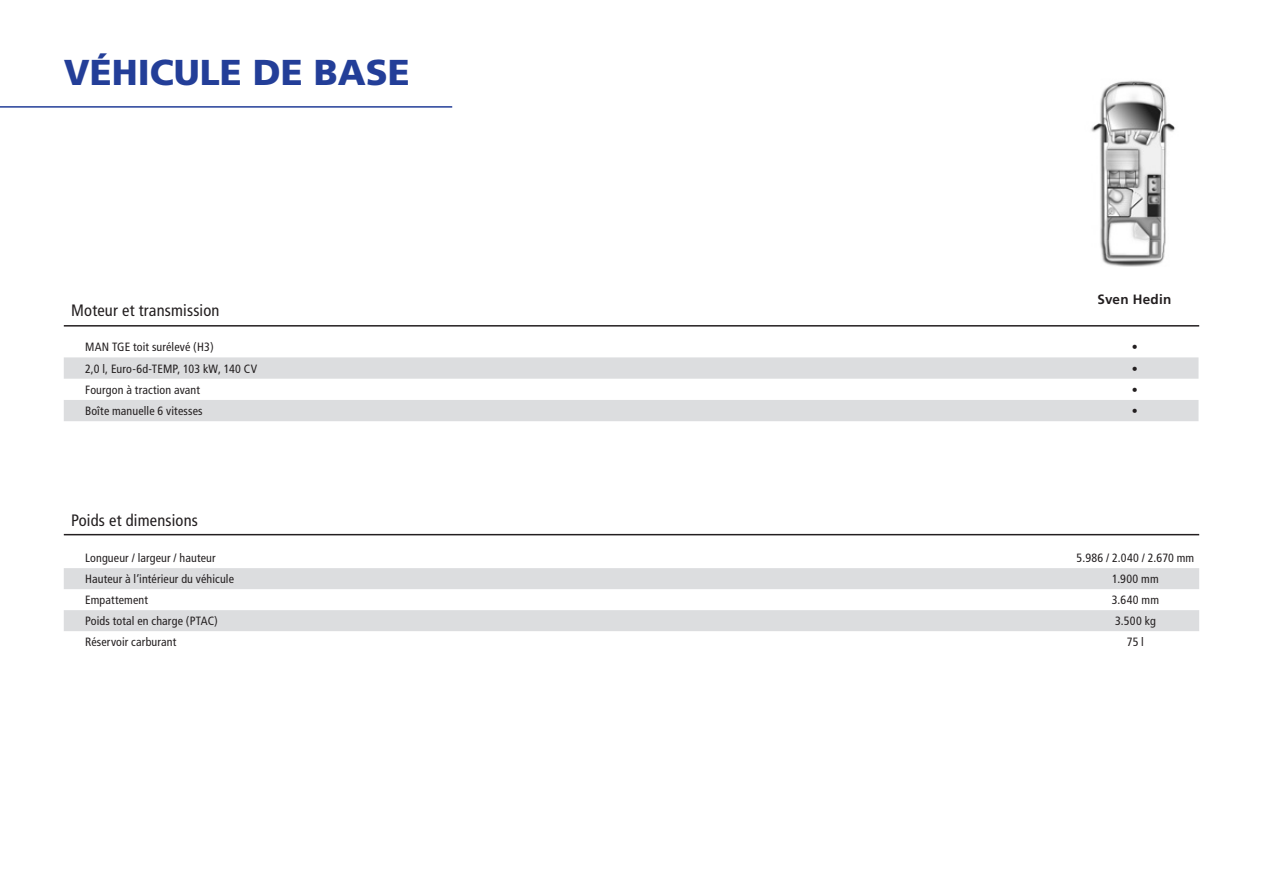
<style>
.page{position:relative;width:1263px;height:893px;background:#fff}
.page>*{position:absolute;margin:0;border:0;box-sizing:border-box;transform-origin:0 0}
.t1{font:900 36px "Frutiger";color:#233e98}
.t2{font:condensed 16.5px "Frutiger";letter-spacing:.01em;color:#231f20}
.t3{font:700 13.5px "Frutiger";letter-spacing:.015em;color:#231f20}
.t4{font:condensed 12px "Frutiger";letter-spacing:.01em;color:#231f20}
</style>
<div class="page">
<hr style="left:64px;top:325px;width:1135px;height:2px;background:#231f20">
<hr style="left:64px;top:534px;width:1135px;height:1px;background:#231f20">
<svg style="left:64px;top:357px;width:1134px;height:64px;fill:#dcdddf"></svg>
<svg style="left:64px;top:568px;width:1135px;height:63px;fill:#dcdddf"></svg>
<hr style="left:0;top:106px;width:452px;height:2px;background:#233e98">
<img style="left:1091px;top:80px;width:84px;height:186px">
<h1 class="t1" style="left:64px;top:51px;width:348px">VÉHICULE DE BASE</h1>
<h2 class="t2" style="left:71px;top:300px;width:150px">Moteur et transmission</h2>
<p class="t3" style="left:1098px;top:292px;width:75px">Sven Hedin</p>
<p class="t4" style="left:85px;top:340px;width:130px">MAN TGE toit surélevé (H3)</p>
<p class="t4" style="left:1132px;top:340px;width:7px">•</p>
<p class="t4" style="left:85px;top:361px;width:174px">2,0 l, Euro-6d-TEMP, 103 kW, 140 CV</p>
<p class="t4" style="left:1132px;top:361px;width:7px">•</p>
<p class="t4" style="left:85px;top:383px;width:117px">Fourgon à traction avant</p>
<p class="t4" style="left:1132px;top:383px;width:7px">•</p>
<p class="t4" style="left:85px;top:404px;width:119px">Boîte manuelle 6 vitesses</p>
<p class="t4" style="left:1132px;top:404px;width:7px">•</p>
<h2 class="t2" style="left:71px;top:510px;width:128px">Poids et dimensions</h2>
<p class="t4" style="left:85px;top:551px;width:132px">Longueur / largeur / hauteur</p>
<p class="t4" style="left:1076px;top:551px;width:119px">5.986 / 2.040 / 2.670 mm</p>
<p class="t4" style="left:85px;top:572px;width:150px">Hauteur à l‘intérieur du véhicule</p>
<p class="t4" style="left:1112px;top:572px;width:48px">1.900 mm</p>
<p class="t4" style="left:85px;top:593px;width:64px">Empattement</p>
<p class="t4" style="left:1112px;top:593px;width:49px">3.640 mm</p>
<p class="t4" style="left:85px;top:614px;width:134px">Poids total en charge (PTAC)</p>
<p class="t4" style="left:1115px;top:614px;width:42px">3.500 kg</p>
<p class="t4" style="left:85px;top:635px;width:93px">Réservoir carburant</p>
<p class="t4" style="left:1127px;top:635px;width:19px">75 l</p>
</div>
